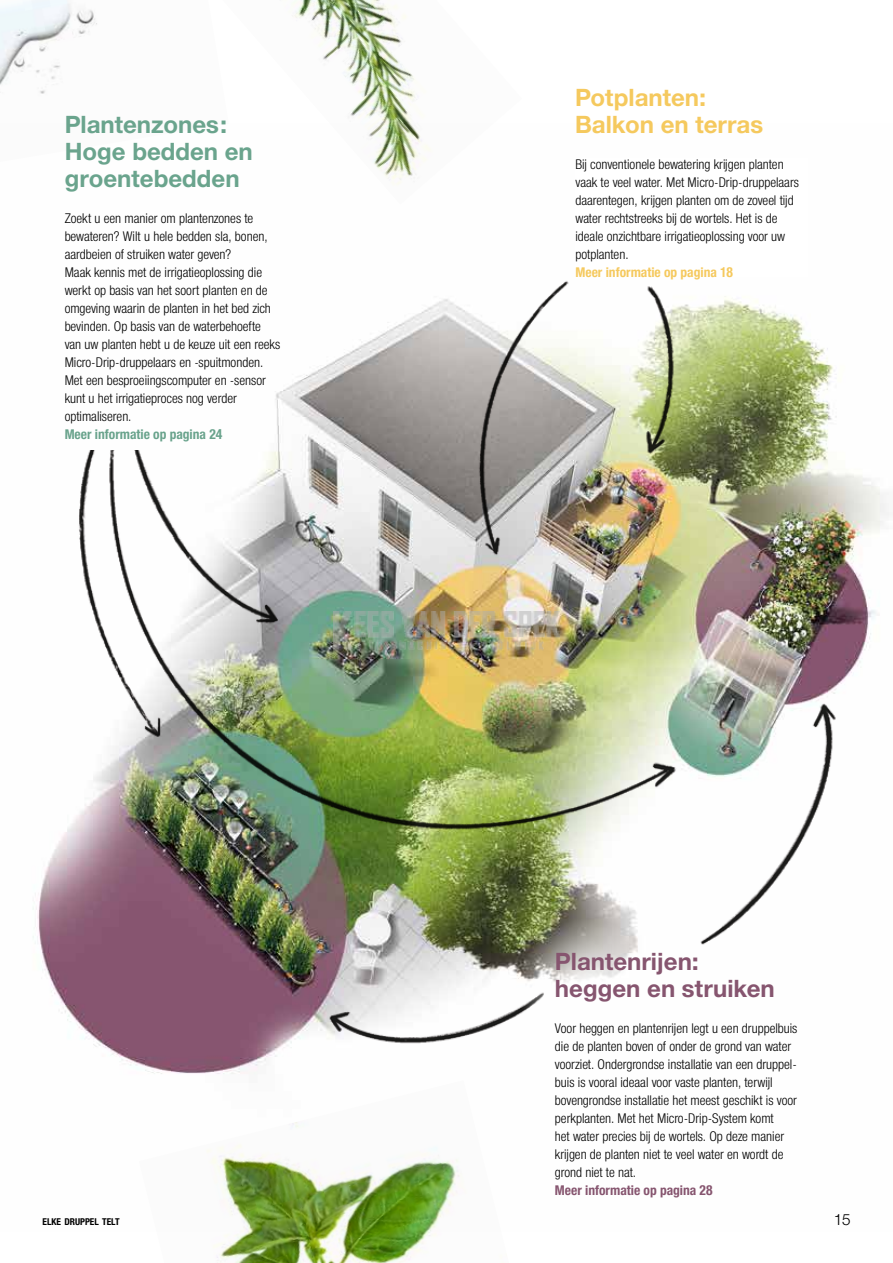
<style>
.page{position:relative;width:893px;height:1263px;background:#fff}
.page>*{position:absolute;margin:0;border:0;box-sizing:border-box;transform-origin:0 0}
.t1{font:700 24px/27px "Gardena Sans";color:#6aa48d}
.t2{font:700 24px/27px "Gardena Sans";color:#86556f}
.t3{font:700 24px "Gardena Sans";color:#f5c95e}
.t4{font:15px "Gardena Sans";color:#000}
.t5{font:13.5px/18px "Gardena Sans Cond";color:#000}
.t6{font:700 13.5px "Gardena Sans Cond";color:#6aa48d}
.t7{font:700 13.5px "Gardena Sans Cond";color:#f5c95e}
.t8{font:700 13.5px "Gardena Sans Cond";color:#86556f}
.t9{font:700 9.45px "Gardena Sans Cond";color:#000}
</style>
<div class="page">
<img style="left:0;top:0;width:97px;height:94px">
<img style="left:292px;top:0;width:125px;height:124px">
<img style="left:213px;top:1231px;width:223px;height:32px">
<img style="left:33px;top:124px;width:856px;height:1107px">
<div style="left:575px;top:158px;width:233px;height:119px;background:#fff"></div>
<svg style="left:518px;top:918px;width:137px;height:137px"></svg>
<img style="left:334px;top:612px;width:225px;height:39px">
<h1 class="t3" style="left:575px;top:79px;width:132px">Potplanten:</h1>
<h1 class="t1" style="left:65px;top:109px;width:164px">Plantenzones:</h1>
<h1 class="t3" style="left:575px;top:106px;width:190px">Balkon en terras</h1>
<h1 class="t1" style="left:65px;top:136px;width:190px">Hoge bedden en groentebedden</h1>
<p class="t5" style="left:575px;top:154px;width:225px">Bij conventionele bewatering krijgen planten vaak te veel water. Met Micro-Drip-druppelaars daarentegen, krijgen planten om de zoveel tijd water rechtstreeks bij de wortels. Het is de ideale onzichtbare irrigatieoplossing voor uw potplanten.</p>
<p class="t7" style="left:575px;top:262px;width:159px">Meer informatie op pagina 18</p>
<p class="t5" style="left:65px;top:208px;width:217px">Zoekt u een manier om plantenzones te bewateren? Wilt u hele bedden sla, bonen, aardbeien of struiken water geven?<br>Maak kennis met de irrigatieoplossing die werkt op basis van het soort planten en de omgeving waarin de planten in het bed zich bevinden. Op basis van de waterbehoefte van uw planten hebt u de keuze uit een reeks Micro-Drip-druppelaars en -spuitmonden.<br>Met een besproeiingscomputer en -sensor kunt u het irrigatieproces nog verder optimaliseren.</p>
<p class="t6" style="left:65px;top:424px;width:159px">Meer informatie op pagina 24</p>
<h1 class="t2" style="left:555px;top:946px;width:221px">Plantenrijen: heggen en struiken</h1>
<p class="t5" style="left:555px;top:1018px;width:244px">Voor heggen en plantenrijen legt u een druppelbuis die de planten boven of onder de grond van water voorziet. Ondergrondse installatie van een druppel&shy;buis is vooral ideaal voor vaste planten, terwijl bovengrondse installatie het meest geschikt is voor perkplanten. Met het Micro-Drip-System komt<br>het water precies bij de wortels. Op deze manier krijgen de planten niet te veel water en wordt de grond niet te nat.</p>
<p class="t8" style="left:555px;top:1180px;width:159px">Meer informatie op pagina 28</p>
<p class="t9" style="left:43px;top:1215px;width:79px">ELKE DRUPPEL TELT</p>
<p class="t4" style="left:834px;top:1209px;width:18px">15</p>
</div>
